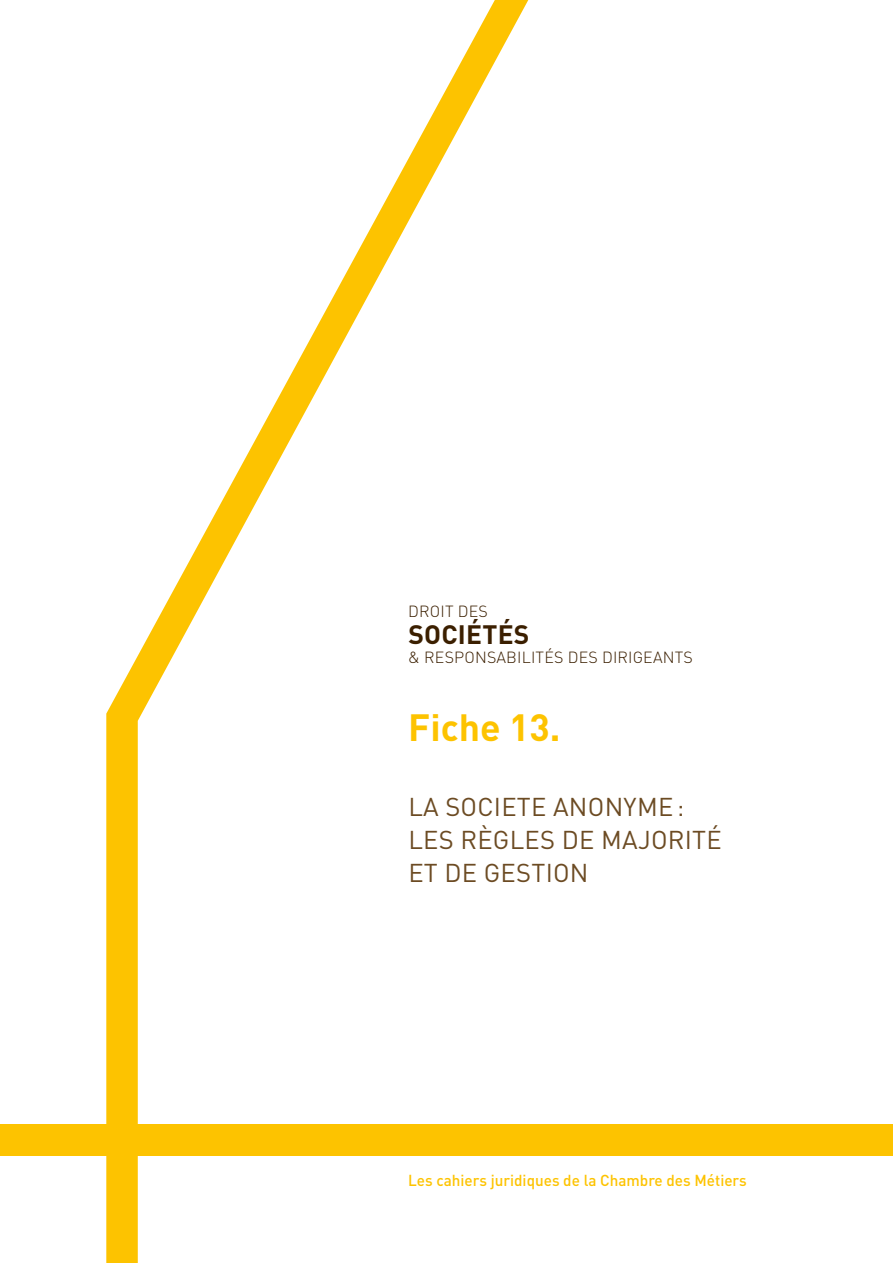
<style>
.page{position:relative;width:893px;height:1263px;background:#fff}
.page>*{position:absolute;margin:0;border:0;box-sizing:border-box;transform-origin:0 0}
.t1{font:700 37.5px "DINOT";color:#fdc300}
.t2{font:700 26.25px "DINOT";letter-spacing:.01em;color:#3b1f00}
.t3{font:25.5px/33px "DINOT";letter-spacing:.01em;color:#6c4b23}
.t4{font:300 16.05px "DINOT";letter-spacing:.01em;color:#3b1f00}
.t5{font:500 15.75px "DINOT";color:#fdc300}
</style>
<div class="page">
<div style="left:0;top:1125px;width:893px;height:31px;background:#fdc300"></div>
<svg style="left:106px;top:0;width:422px;height:1263px"></svg>
<p class="t4" style="left:408px;top:600px;width:81px">DROIT DES</p>
<p class="t2" style="left:408px;top:617px;width:123px">SOCIÉTÉS</p>
<p class="t4" style="left:408px;top:646px;width:286px">&amp; RESPONSABILITÉS DES DIRIGEANTS</p>
<h1 class="t1" style="left:408px;top:702px;width:154px">Fiche 13.</h1>
<p class="t3" style="left:408px;top:789px;width:315px">LA SOCIETE ANONYME:<br>LES RÈGLES DE MAJORITÉ<br>ET DE GESTION</p>
<p class="t5" style="left:408px;top:1169px;width:340px">Les cahiers juridiques de la Chambre des Métiers</p>
</div>
